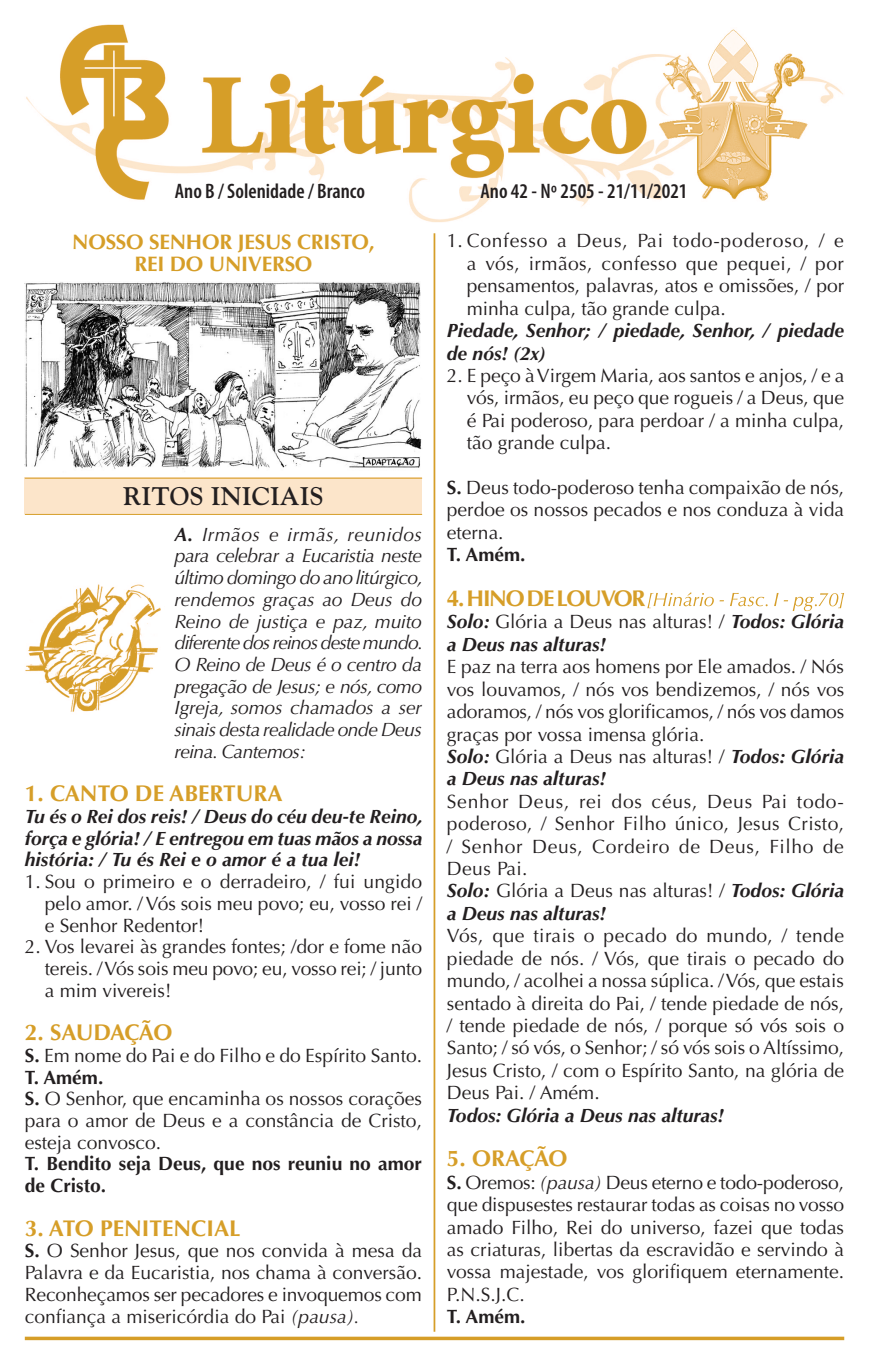
<style>
.page{position:relative;width:869px;height:1365px;background:#fff}
.page>*{position:absolute;margin:0;border:0;box-sizing:border-box;transform-origin:0 0}
.t1{font:700 25.38px "Goudy Std";color:#231f20}
.t2{font:700 22.75px "Optima LT Std";color:#d69e28}
.t3{font:700 22.75px "Optima LT Std";letter-spacing:-.055em;color:#d69e28}
.t4{font:700 22.75px "Optima LT Std";letter-spacing:-.035em;color:#d69e28}
.t5{font:600 condensed 21px "Myriad Pro";color:#231f20}
.t6{font:700 21px/22.8px "Optima LT Std";letter-spacing:-.01em;color:#d69e28;text-align:center}
.t7{font:19.25px/22.4px "Optima LT Std";color:#231f20;text-align:justify}
.t8{font:italic 19.25px/21.7px "Optima LT Std";letter-spacing:-.03em;color:#231f20;text-align:justify}
.t9{font:italic 700 19.25px/21.7px "Optima LT Std";color:#231f20}
.t10{font:19.25px/22.4px "Optima LT Std";letter-spacing:.02em;color:#231f20}
.t11{font:700 19.25px/21.7px "Optima LT Std";color:#231f20}
.s1{font-weight:700}
.s2{font-weight:400;font-style:normal}
.s3{font-weight:700;font-style:italic}
.s4{font-style:italic}
</style>
<div class="page">
<img style="left:26px;top:25px;width:817px;height:197px">
<hr style="left:25px;top:1336px;width:818px;height:3px;background:#d69e28">
<hr style="left:433px;top:233px;width:2px;height:1098px;background:#d69e28">
<svg style="left:647px;top:592px;width:196px;height:19px"></svg>
<div style="left:25px;top:477px;width:397px;height:37px;background:#fce5ca"></div>
<hr style="left:25px;top:477px;width:397px;height:1px;background:#d69e28">
<hr style="left:25px;top:514px;width:397px;height:1px;background:#d69e28">
<img style="left:25px;top:584px;width:136px;height:128px">
<img style="left:25px;top:282px;width:397px;height:187px">
<p class="t5" style="left:175px;top:178px;width:191px">Ano B / Solenidade / Branco</p>
<p class="t5" style="left:480px;top:178px;width:208px">Ano 42 - Nº 2505 - 21/11/2021</p>
<p class="t7" style="left:466px;top:230px;width:379px;text-indent:-20px">1. Confesso a Deus, Pai todo-poderoso, / e a vós, irmãos, confesso que pequei, / por pensamentos, palavras, atos e omissões, / por minha culpa, tão grande culpa.</p>
<p class="t9" style="left:446px;top:319px;width:398px;line-height:22.4px">Piedade, Senhor; / piedade, Senhor, / piedade de nós! (2x)</p>
<p class="t7" style="left:466px;top:364px;width:379px;text-indent:-20px">2. E peço à Virgem Maria, aos santos e anjos, / e a vós, irmãos, eu peço que rogueis / a Deus, que é Pai poderoso, para perdoar / a minha culpa, tão grande culpa.</p>
<p class="t7" style="left:446px;top:476px;width:398px"><span class="s1">S.</span> Deus todo-poderoso tenha compaixão de nós, perdoe os nossos pecados e nos conduza à vida eterna.</p>
<p class="t11" style="left:446px;top:544px;width:80px">T. Amém.</p>
<p class="t3" style="left:446px;top:585px;width:200px">4. HINO DE LOUVOR</p>
<p class="t9" style="left:446px;top:610px;width:398px;line-height:22.4px">Solo: <span class="s2">Glória a Deus nas alturas! /</span> Todos: Glória a Deus nas alturas!</p>
<p class="t7" style="left:446px;top:655px;width:399px;text-align:left">E paz na terra aos homens por Ele amados. / Nós vos louvamos, / nós vos bendizemos, / nós vos adoramos, / nós vos glorificamos, / nós vos damos graças por vossa imensa glória.<br><span class="s3">Solo:</span> Glória a Deus nas alturas! / <span class="s3">Todos: Glória a Deus nas alturas!</span></p>
<p class="t10" style="left:446px;top:790px;width:398px">Senhor Deus, rei dos céus, Deus Pai todo&shy;poderoso, / Senhor Filho único, Jesus Cristo, / Senhor Deus, Cordeiro de Deus, Filho de Deus Pai.<br><span class="s3">Solo:</span> Glória a Deus nas alturas! / <span class="s3">Todos: Glória a Deus nas alturas!</span></p>
<p class="t7" style="left:446px;top:924px;width:399px">Vós, que tirais o pecado do mundo, / tende piedade de nós. / Vós, que tirais o pecado do mundo, / acolhei a nossa súplica. / Vós, que estais sentado à direita do Pai, / tende piedade de nós, / tende piedade de nós, / porque só vós sois o Santo; / só vós, o Senhor; / só vós sois o Altíssimo, Jesus Cristo, / com o Espírito Santo, na glória de Deus Pai. / Amém.</p>
<p class="t9" style="left:446px;top:1104px;width:278px">Todos: Glória a Deus nas alturas!</p>
<p class="t2" style="left:446px;top:1145px;width:122px">5. ORAÇÃO</p>
<p class="t7" style="left:446px;top:1171px;width:399px"><span class="s1">S.</span> Oremos: <span class="s4">(pausa)</span> Deus eterno e todo-poderoso, que dispusestes restaurar todas as coisas no vosso amado Filho, Rei do universo, fazei que todas as criaturas, libertas da escravidão e servindo à vossa majestade, vos glorifiquem eternamente.<br>P.N.S.J.C.</p>
<p class="t11" style="left:446px;top:1305px;width:80px">T. Amém.</p>
<p class="t6" style="left:72px;top:230px;width:304px">NOSSO SENHOR JESUS CRISTO,<br>REI DO UNIVERSO</p>
<h1 class="t1" style="left:123px;top:481px;width:202px">RITOS INICIAIS</h1>
<p class="t8" style="left:174px;top:523px;width:250px"><span class="s1">A.</span> Irmãos e irmãs, reunidos para celebrar a Eucaristia neste último domingo do ano litúrgico, rendemos graças ao Deus do Reino de justiça e paz, muito diferente dos reinos deste mundo.<br>O Reino de Deus é o centro da pregação de Jesus; e nós, como Igreja, somos chamados a ser sinais desta realidade onde Deus reina. Cantemos:</p>
<p class="t2" style="left:25px;top:780px;width:259px">1. CANTO DE ABERTURA</p>
<p class="t9" style="left:25px;top:805px;width:399px;text-align:justify">Tu és o Rei dos reis! / Deus do céu deu-te Reino, força e glória! / E entregou em tuas mãos a nossa história: / Tu és Rei e o amor é a tua lei!</p>
<p class="t7" style="left:45px;top:871px;width:378px;line-height:21.7px;text-indent:-20px">1. Sou o primeiro e o derradeiro, / fui ungido pelo amor. / Vós sois meu povo; eu, vosso rei / e Senhor Redentor!</p>
<p class="t7" style="left:45px;top:936px;width:379px;line-height:21.7px;text-indent:-20px">2. Vos levarei às grandes fontes; /dor e fome não tereis. / Vós sois meu povo; eu, vosso rei; / junto a mim vivereis!</p>
<p class="t4" style="left:25px;top:1019px;width:149px">2. SAUDAÇÃO</p>
<p class="t7" style="left:25px;top:1044px;width:398px;line-height:21.7px;text-align:left"><span class="s1">S.</span> Em nome do Pai e do Filho e do Espírito Santo.<br><span class="s1">T. Amém.<br>S.</span> O Senhor, que encaminha os nossos corações para o amor de Deus e a constância de Cristo, esteja convosco.</p>
<p class="t11" style="left:25px;top:1153px;width:398px">T. Bendito seja Deus, que nos reuniu no amor de Cristo.</p>
<p class="t2" style="left:25px;top:1214px;width:217px">3. ATO PENITENCIAL</p>
<p class="t7" style="left:25px;top:1239px;width:398px;line-height:21.7px"><span class="s1">S.</span> O Senhor Jesus, que nos convida à mesa da Palavra e da Eucaristia, nos chama à conversão.<br>Reconheçamos ser pecadores e invoquemos com confiança a misericórdia do Pai <span class="s4">(pausa).</span></p>
</div>
